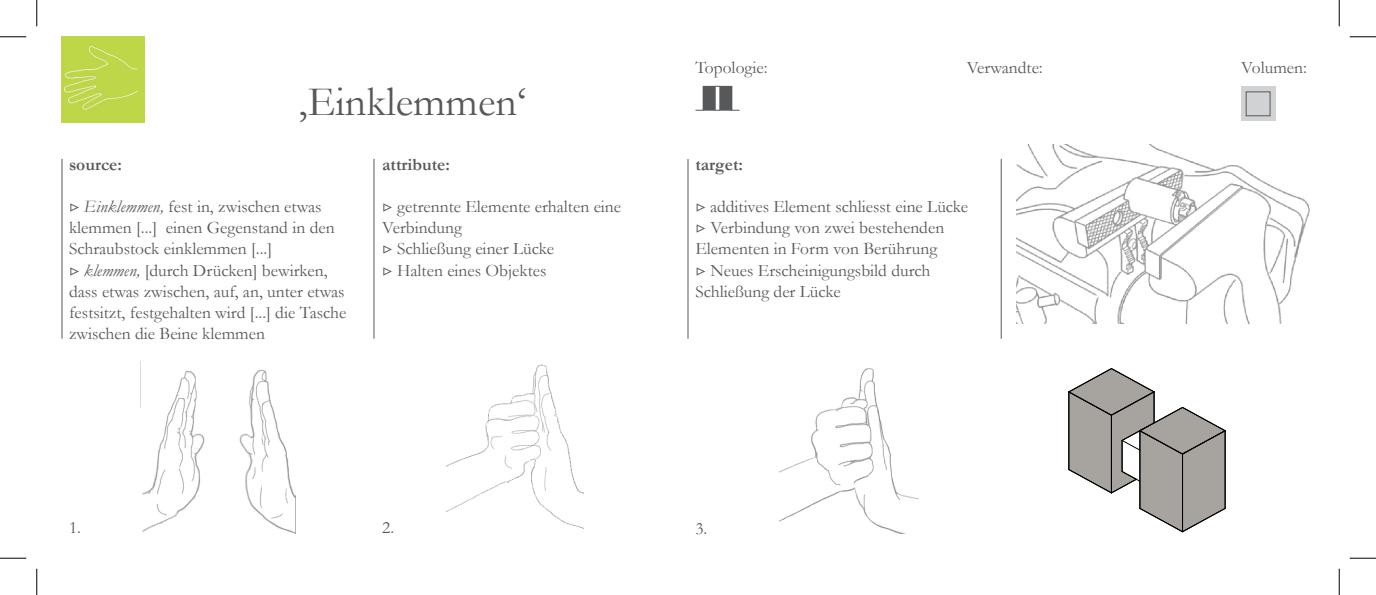
<style>
.page{position:relative;width:1376px;height:595px;background:#fff}
.page>*{position:absolute;margin:0;border:0;box-sizing:border-box;transform-origin:0 0}
.t1{font:42px "Garamond";color:#57585a}
.t2{font:17.5px/21px "Garamond";color:#57585a}
.t3{font:700 17.5px "Garamond";color:#57585a}
.s1{font-family:"Minion Pro"}
.s2{font-style:italic}
</style>
<div class="page">
<hr style="left:62px;top:159px;width:1px;height:179px;background:#57585a">
<hr style="left:373px;top:159px;width:1px;height:179px;background:#57585a">
<hr style="left:687px;top:159px;width:1px;height:179px;background:#57585a">
<hr style="left:1001px;top:159px;width:1px;height:179px;background:#57585a">
<img style="left:62px;top:37px;width:82px;height:86px">
<img style="left:1016px;top:144px;width:294px;height:179px">
<svg style="left:1068px;top:368px;width:157px;height:163px"></svg>
<hr style="left:1139px;top:430px;width:1px;height:78px;background:#000">
<hr style="left:1225px;top:430px;width:1px;height:78px;background:#000">
<hr style="left:1154px;top:391px;width:1px;height:32px;background:#000">
<img style="left:140px;top:361px;width:156px;height:172px">
<img style="left:446px;top:364px;width:137px;height:168px">
<div style="left:703px;top:86px;width:13px;height:25px;background:#57585a;border:2px solid #57585a"></div>
<div style="left:719px;top:86px;width:13px;height:25px;background:#57585a;border:2px solid #57585a"></div>
<div style="left:1240px;top:86px;width:35px;height:35px;background:#d1d2d4"></div>
<div style="left:1245px;top:91px;width:25px;height:25px;border:1px solid #57585a"></div>
<img style="left:779px;top:368px;width:140px;height:165px">
<svg style="left:0;top:36px;width:26px;height:1px"></svg>
<svg style="left:1349px;top:36px;width:27px;height:1px"></svg>
<svg style="left:0;top:557px;width:26px;height:1px"></svg>
<svg style="left:1349px;top:557px;width:27px;height:1px"></svg>
<svg style="left:36px;top:0;width:1px;height:26px"></svg>
<svg style="left:36px;top:568px;width:1px;height:26px"></svg>
<svg style="left:1339px;top:0;width:1px;height:26px"></svg>
<svg style="left:1339px;top:568px;width:1px;height:26px"></svg>
<p class="t1" style="left:299px;top:76px;width:229px">‚Einklemmen‘</p>
<p class="t3" style="left:69px;top:154px;width:55px">source:</p>
<p class="t2" style="left:69px;top:196px;width:279px"><span class="s1">▷</span> <span class="s2">Einklemmen,</span> fest in, zwischen etwas klemmen [...] einen Gegenstand in den Schraubstock einklemmen [...]<br><span class="s1">▷</span> <span class="s2">klemmen,</span> [durch Drücken] bewirken, dass etwas zwischen, auf, an, unter etwas festsitzt, festgehalten wird [...] die Tasche zwischen die Beine klemmen</p>
<p class="t3" style="left:382px;top:154px;width:69px">attribute:</p>
<p class="t2" style="left:382px;top:196px;width:240px"><span class="s1">▷</span> getrennte Elemente erhalten eine<br>Verbindung</p>
<p class="t2" style="left:382px;top:238px;width:173px"><span class="s1">▷</span> Schließung einer Lücke</p>
<p class="t2" style="left:382px;top:259px;width:166px"><span class="s1">▷</span> Halten eines Objektes</p>
<p class="t2" style="left:695px;top:57px;width:74px">Topologie:</p>
<p class="t2" style="left:966px;top:57px;width:78px">Verwandte:</p>
<p class="t2" style="left:1241px;top:57px;width:67px">Volumen:</p>
<p class="t3" style="left:695px;top:154px;width:49px">target:</p>
<p class="t2" style="left:695px;top:196px;width:274px"><span class="s1">▷</span> additives Element schliesst eine Lücke</p>
<p class="t2" style="left:695px;top:217px;width:250px"><span class="s1">▷</span> Verbindung von zwei bestehenden<br>Elementen in Form von Berührung</p>
<p class="t2" style="left:695px;top:259px;width:237px"><span class="s1">▷</span> Neues Erscheinigungsbild durch<br>Schließung der Lücke</p>
<p class="t2" style="left:69px;top:517px;width:14px">1.</p>
<p class="t2" style="left:382px;top:517px;width:14px">2.</p>
<p class="t2" style="left:695px;top:517px;width:14px">3.</p>
</div>
